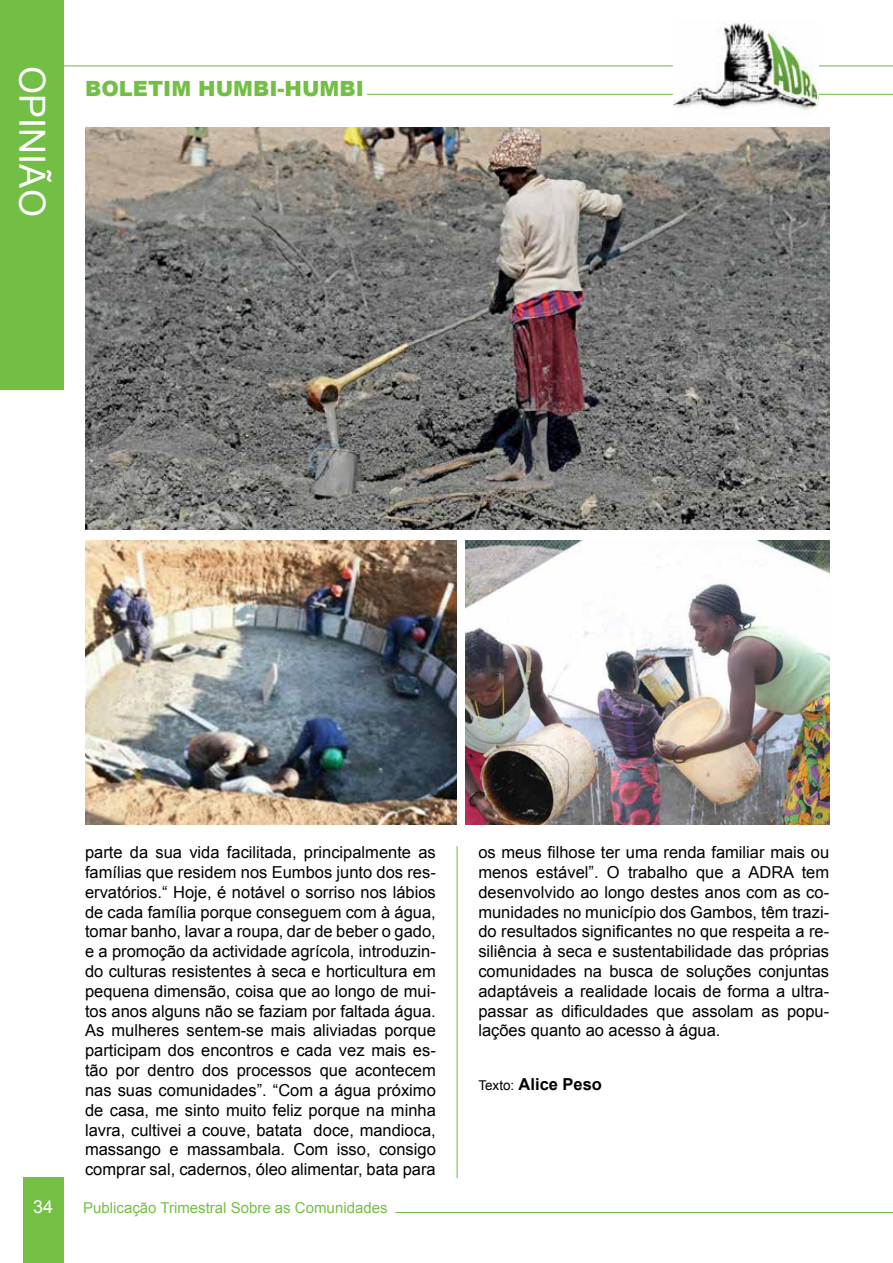
<style>
.page{position:relative;width:893px;height:1263px;background:#fff}
.page>*{position:absolute;margin:0;border:0;box-sizing:border-box;transform-origin:0 0}
.t1{font:36px "Arial";color:#fff}
.t2{font:900 21px "Arial";color:#73bf45}
.t3{font:18px "Arial";color:#fff}
.t4{font:16.5px/19.8px "Arial";color:#000;text-align:justify}
.t5{font:700 16.5px "Arial";color:#000}
.t6{font:15px "Arial";color:#74c044}
.s1{font-weight:400;font-size:13.5px}
</style>
<div class="page">
<hr style="left:0;top:65px;width:893px;height:1px;background:#73bf45">
<hr style="left:367px;top:94px;width:526px;height:1px;background:#73bf45">
<div style="left:23px;top:1178px;width:41px;height:85px;background:#74c044"></div>
<hr style="left:395px;top:1212px;width:498px;height:1px;background:#73bf45">
<hr style="left:457px;top:846px;width:1px;height:332px;background:#73bf45">
<img style="left:673px;top:22px;width:145px;height:88px">
<div style="left:0;top:0;width:64px;height:389px;background:#73bf45"></div>
<img style="left:86px;top:540px;width:371px;height:285px">
<img style="left:466px;top:540px;width:363px;height:285px">
<img style="left:85px;top:128px;width:744px;height:401px">
<h1 class="t1" style="left:56px;top:66px;width:152px;rotate:90deg">OPINIÃO</h1>
<p class="t2" style="left:85px;top:73px;width:280px">BOLETIM HUMBI-HUMBI</p>
<p class="t4" style="left:85px;top:843px;width:352px">parte da sua vida facilitada, principalmente as famílias que residem nos Eumbos junto dos res&shy;ervatórios.“ Hoje, é notável o sorriso nos lábios de cada família porque conseguem com à água, tomar banho, lavar a roupa, dar de beber o gado, e a promoção da actividade agrícola, introduzin&shy;do culturas resistentes à seca e horticultura em pequena dimensão, coisa que ao longo de mui&shy;tos anos alguns não se faziam por faltada água.<br>As mulheres sentem-se mais aliviadas porque participam dos encontros e cada vez mais es&shy;tão por dentro dos processos que acontecem nas suas comunidades”. “Com a água próximo de casa, me sinto muito feliz porque na minha lavra, cultivei a couve, batata doce, mandioca, massango e massambala. Com isso, consigo comprar sal, cadernos, óleo alimentar, bata para</p>
<p class="t4" style="left:478px;top:843px;width:352px">os meus filhose ter uma renda familiar mais ou menos estável”. O trabalho que a ADRA tem desenvolvido ao longo destes anos com as co&shy;munidades no município dos Gambos, têm trazi&shy;do resultados significantes no que respeita a re&shy;siliência à seca e sustentabilidade das próprias comunidades na busca de soluções conjuntas adaptáveis a realidade locais de forma a ultra&shy;passar as dificuldades que assolam as popu&shy;lações quanto ao acesso à água.</p>
<p class="t5" style="left:478px;top:1073px;width:125px"><span class="s1">Texto:</span> Alice Peso</p>
<p class="t3" style="left:33px;top:1195px;width:22px">34</p>
<p class="t6" style="left:83px;top:1198px;width:306px">Publicação Trimestral Sobre as Comunidades</p>
</div>
